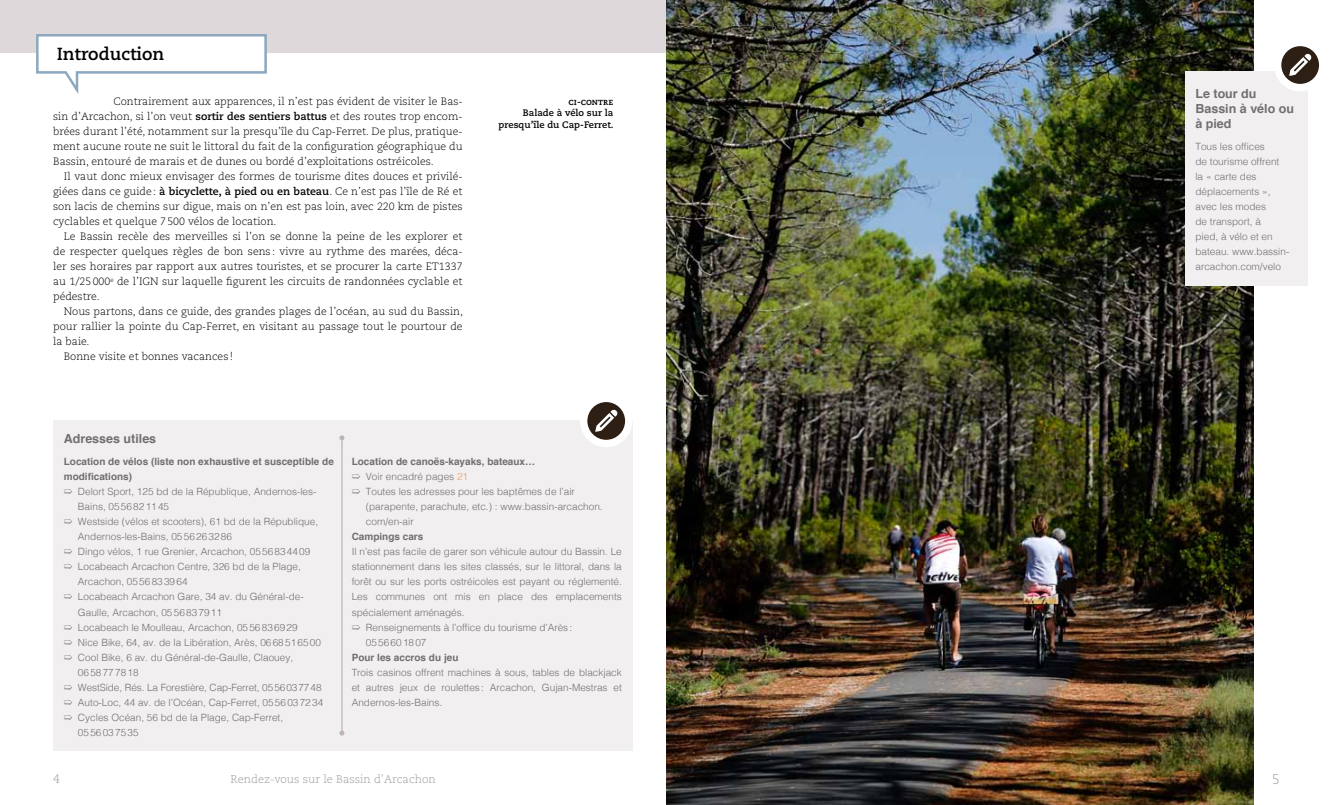
<style>
.page{position:relative;width:1333px;height:805px;background:#fff}
.page>*{position:absolute;margin:0;border:0;box-sizing:border-box;transform-origin:0 0}
.t1{font:700 17.5px "Caecilia LT Std";color:#000}
.t2{font:300 13.75px "Caecilia LT Std";color:#9d9d9c}
.t3{font:700 12.5px/15px "Helvetica";color:#706f6f}
.t4{font:300 12.5px "Caecilia LT Std";color:#9d9d9c}
.t5{font:300 11.25px "Caecilia LT Std";color:#9d9d9c}
.t6{font:300 10.62px/15px "Caecilia LT Std";color:#000;text-align:justify}
.t7{font:300 10px/15px "Helvetica";color:#706f6f}
.t8{font:700 10px "Helvetica";color:#706f6f}
.t9{font:700 9.38px/11.2px "Caecilia LT Std";color:#000;text-align:right}
.s1{font-weight:700}
.s2{color:#ee9a62}
</style>
<div class="page">
<div style="left:0;top:0;width:666px;height:53px;background:#ded8da"></div>
<svg style="left:36px;top:34px;width:231px;height:60px"></svg>
<img style="left:666px;top:0;width:587px;height:804px">
<div style="left:1184px;top:71px;width:123px;height:214px;background:#f2eff0"></div>
<div style="left:1273px;top:39px;width:53px;height:52px;background:#fff;border-radius:50%"></div>
<svg style="left:1281px;top:46px;width:37px;height:38px"></svg>
<svg style="left:1288px;top:54px;width:23px;height:22px"></svg>
<div style="left:53px;top:420px;width:579px;height:330px;background:#f2eff0"></div>
<div style="left:580px;top:394px;width:52px;height:53px;background:#fff;border-radius:50%"></div>
<svg style="left:587px;top:402px;width:38px;height:37px"></svg>
<svg style="left:595px;top:409px;width:22px;height:23px"></svg>
<hr style="left:341px;top:438px;width:1px;height:295px;background:#bfb4b8">
<svg style="left:339px;top:435px;width:5px;height:5px"></svg>
<svg style="left:339px;top:730px;width:5px;height:5px"></svg>
<h1 class="t1" style="left:57px;top:44px;width:109px">Introduction</h1>
<p class="t6" style="left:53px;top:94px;width:411px;text-indent:60px">Contrairement aux apparences, il n’est pas évident de visiter le Bas&shy;sin d’Arcachon, si l’on veut <span class="s1">sortir des sentiers battus</span> et des routes trop encom&shy;brées durant l’été, notamment sur la presqu’île du Cap-Ferret. De plus, pratique&shy;ment aucune route ne suit le littoral du fait de la configuration géographique du Bassin, entouré de marais et de dunes ou bordé d’exploitations ostréicoles.</p>
<p class="t6" style="left:53px;top:169px;width:411px;text-indent:11px">Il vaut donc mieux envisager des formes de tourisme dites douces et privilé&shy;giées dans ce guide: <span class="s1">à bicyclette, à pied ou en bateau</span>. Ce n’est pas l’île de Ré et son lacis de chemins sur digue, mais on n’en est pas loin, avec 220 km de pistes cyclables et quelque 7500 vélos de location.</p>
<p class="t6" style="left:53px;top:229px;width:411px;text-indent:11px">Le Bassin recèle des merveilles si l’on se donne la peine de les explorer et de respecter quelques règles de bon sens : vivre au rythme des marées, déca&shy;ler ses horaires par rapport aux autres touristes, et se procurer la carte ET1337 au 1/25000<sup>e</sup> de l’IGN sur laquelle figurent les circuits de randonnées cyclable et pédestre.</p>
<p class="t6" style="left:64px;top:304px;width:400px">Nous partons, dans ce guide, des grandes plages de l’océan, au sud du Bassin,</p>
<p class="t6" style="left:53px;top:319px;width:411px">pour rallier la pointe du Cap-Ferret, en visitant au passage tout le pourtour de</p>
<p class="t6" style="left:53px;top:334px;width:38px">la baie.</p>
<p class="t6" style="left:64px;top:349px;width:171px">Bonne visite et bonnes vacances !</p>
<p class="t9" style="left:498px;top:96px;width:117px">ci-contre<br>Balade à vélo sur la presqu’île du Cap-Ferret.</p>
<p class="t3" style="left:64px;top:431px;width:94px">Adresses utiles</p>
<p class="t8" style="left:64px;top:453px;width:272px">Location de vélos (liste non exhaustive et susceptible de</p>
<p class="t8" style="left:64px;top:468px;width:70px">modifications)</p>
<p class="t7" style="left:64px;top:483px;width:254px">➯ Delort Sport, 125 bd de la République, Andernos-les-</p>
<p class="t7" style="left:78px;top:498px;width:93px">Bains, 0556821145</p>
<p class="t7" style="left:64px;top:513px;width:256px">➯ Westside (vélos et scooters), 61 bd de la République,</p>
<p class="t7" style="left:78px;top:528px;width:155px">Andernos-les-Bains, 0556263286</p>
<p class="t7" style="left:64px;top:543px;width:248px">➯ Dingo vélos, 1 rue Grenier, Arcachon, 0556834409</p>
<p class="t7" style="left:64px;top:558px;width:239px">➯ Locabeach Arcachon Centre, 326 bd de la Plage,</p>
<p class="t7" style="left:78px;top:573px;width:111px">Arcachon, 0556833964</p>
<p class="t7" style="left:64px;top:588px;width:241px">➯ Locabeach Arcachon Gare, 34 av. du Général-de-</p>
<p class="t7" style="left:78px;top:603px;width:145px">Gaulle, Arcachon, 0556837911</p>
<p class="t7" style="left:64px;top:618px;width:235px">➯ Locabeach le Moulleau, Arcachon, 0556836929</p>
<p class="t7" style="left:64px;top:633px;width:259px">➯ Nice Bike, 64, av. de la Libération, Arès, 0668516500</p>
<p class="t7" style="left:64px;top:648px;width:231px">➯ Cool Bike, 6 av. du Général-de-Gaulle, Claouey,</p>
<p class="t7" style="left:78px;top:663px;width:62px">0658777818</p>
<p class="t7" style="left:64px;top:678px;width:259px">➯ WestSide, Rés. La Forestière, Cap-Ferret, 0556037748</p>
<p class="t7" style="left:64px;top:693px;width:261px">➯ Auto-Loc, 44 av. de l’Océan, Cap‑Ferret, 0556037234</p>
<p class="t7" style="left:64px;top:708px;width:221px">➯ Cycles Océan, 56 bd de la Plage, Cap‑Ferret,</p>
<p class="t7" style="left:78px;top:723px;width:62px">0556037535</p>
<p class="t8" style="left:352px;top:453px;width:185px">Location de canoës-kayaks, bateaux…</p>
<p class="t7" style="left:352px;top:468px;width:118px">➯ Voir encadré pages <span class="s2">21</span></p>
<p class="t7" style="left:352px;top:483px;width:225px">➯ Toutes les adresses pour les baptêmes de l’air</p>
<p class="t7" style="left:366px;top:498px;width:238px">(parapente, parachute, etc.) : www.bassin-arcachon.</p>
<p class="t7" style="left:366px;top:513px;width:49px">com/en-air</p>
<p class="t8" style="left:352px;top:528px;width:73px">Campings cars</p>
<p class="t7" style="left:352px;top:543px;width:272px">Il n’est pas facile de garer son véhicule autour du Bassin. Le</p>
<p class="t7" style="left:352px;top:558px;width:272px">stationnement dans les sites classés, sur le littoral, dans la</p>
<p class="t7" style="left:352px;top:573px;width:271px">forêt ou sur les ports ostréicoles est payant ou réglementé.</p>
<p class="t7" style="left:352px;top:588px;width:272px">Les communes ont mis en place des emplacements</p>
<p class="t7" style="left:352px;top:603px;width:114px">spécialement aménagés.</p>
<p class="t7" style="left:352px;top:618px;width:222px">➯ Renseignements à l’office du tourisme d’Arès :</p>
<p class="t7" style="left:366px;top:633px;width:62px">0556601807</p>
<p class="t8" style="left:352px;top:648px;width:108px">Pour les accros du jeu</p>
<p class="t7" style="left:352px;top:663px;width:272px;text-align:justify">Trois casinos offrent machines à sous, tables de blackjack et autres jeux de roulettes : Arcachon, Gujan-Mestras et Andernos-les-Bains.</p>
<p class="t3" style="left:1195px;top:86px;width:100px">Le tour du<br>Bassin à vélo ou à pied</p>
<p class="t7" style="left:1195px;top:138px;width:95px">Tous les offices<br>de tourisme offrent la « carte des déplacements », avec les modes<br>de transport, à<br>pied, à vélo et en bateau. www.bassin&shy;arcachon.com/velo</p>
<p class="t4" style="left:53px;top:771px;width:8px">4</p>
<p class="t5" style="left:231px;top:772px;width:207px">Rendez-vous sur le Bassin d’Arcachon</p>
<h2 class="t2" style="left:1271px;top:771px;width:9px">5</h2>
</div>
